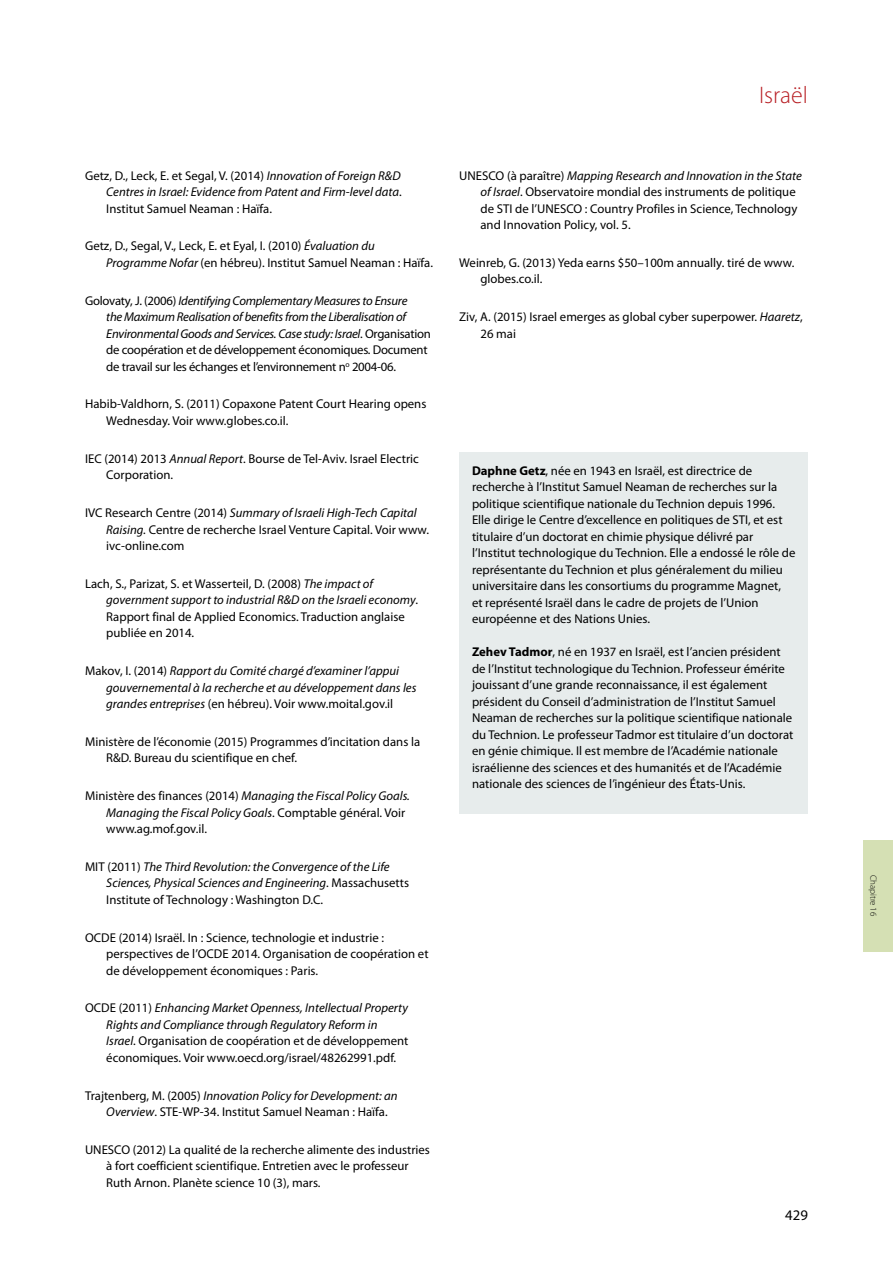
<style>
.page{position:relative;width:893px;height:1263px;background:#fff}
.page>*{position:absolute;margin:0;border:0;box-sizing:border-box;transform-origin:0 0}
.t1{font:300 24px "Myriad Pro";color:#b82025}
.t2{font:14.7px "Myriad Pro";color:#000}
.t3{font:12.75px/16.5px "Myriad Pro";color:#000}
.t4{font:italic 12.75px/16.5px "Myriad Pro";letter-spacing:-.005em;color:#000}
.t5{font:300 9px "Myriad Pro";color:#000}
.s1{font-style:normal}
.s2{font-style:italic}
.s3{font-weight:700}
</style>
<div class="page">
<div style="left:459px;top:452px;width:349px;height:361px;background:#e7ecec"></div>
<div style="left:863px;top:840px;width:30px;height:111px;background:#d5e0b4"></div>
<h1 class="t1" style="left:759px;top:81px;width:50px">Israël</h1>
<p class="t4" style="left:106px;top:167px;width:297px;text-align:justify;text-indent:-21px"><span class="s1">Getz, D., Leck, E. et Segal, V. (2014)</span> Innovation of Foreign R&amp;D Centres in Israel: Evidence from Patent and Firm-level data<span class="s1">.<br>Institut Samuel Neaman : Haïfa.</span></p>
<p class="t3" style="left:106px;top:238px;width:328px;text-indent:-21px">Getz, D., Segal, V., Leck, E. et Eyal, I. (2010) <span class="s2">Évaluation du<br>Programme Nofar</span> (en hébreu). Institut Samuel Neaman : Haïfa.</p>
<p class="t4" style="left:106px;top:292px;width:326px;text-indent:-21px"><span class="s1">Golovaty, J. (2006)</span> Identifying Complementary Measures to Ensure<br>the Maximum Realisation of benefits from the Liberalisation of Environmental Goods and Services. Case study: Israel<span class="s1">. Organisation de coopération et de développement économiques. Document de travail sur les échanges et l’environnement n</span><sup>o</sup> <span class="s1">2004-06.</span></p>
<p class="t3" style="left:106px;top:396px;width:322px;text-indent:-21px">Habib-Valdhorn, S. (2011) Copaxone Patent Court Hearing opens<br>Wednesday. Voir www.globes.co.il.</p>
<p class="t3" style="left:106px;top:450px;width:314px;text-indent:-21px">IEC (2014) 2013 <span class="s2">Annual Report</span>. Bourse de Tel-Aviv. Israel Electric<br>Corporation.</p>
<p class="t3" style="left:106px;top:504px;width:324px;text-indent:-21px">IVC Research Centre (2014) <span class="s2">Summary of Israeli High-Tech Capital<br>Raising.</span> Centre de recherche Israel Venture Capital. Voir www. ivc-online.com</p>
<p class="t3" style="left:106px;top:575px;width:313px;text-indent:-21px">Lach, S., Parizat, S. et Wasserteil, D. (2008) <span class="s2">The impact of government support to industrial R&amp;D on the Israeli economy</span>.<br>Rapport final de Applied Economics. Traduction anglaise publiée en 2014.</p>
<p class="t4" style="left:106px;top:662px;width:312px;text-indent:-21px"><span class="s1">Makov, I. (2014)</span> Rapport du Comité chargé d’examiner l’appui gouvernemental à la recherche et au développement dans les grandes entreprises <span class="s1">(en hébreu). Voir www.moital.gov.il</span></p>
<p class="t3" style="left:106px;top:733px;width:315px;text-indent:-21px">Ministère de l’économie (2015) Programmes d’incitation dans la<br>R&amp;D. Bureau du scientifique en chef.</p>
<p class="t3" style="left:106px;top:787px;width:305px;text-indent:-21px">Ministère des finances (2014) <span class="s2">Managing the Fiscal Policy Goals.<br>Managing the Fiscal Policy Goals</span>. Comptable général. Voir www.ag.mof.gov.il.</p>
<p class="t4" style="left:106px;top:858px;width:304px;text-indent:-21px"><span class="s1">MIT (2011)</span> The Third Revolution: the Convergence of the Life<br>Sciences, Physical Sciences and Engineering<span class="s1">. Massachusetts<br>Institute of Technology : Washington D.C.</span></p>
<p class="t3" style="left:106px;top:929px;width:324px;text-indent:-21px">OCDE (2014) Israël. In : Science, technologie et industrie : perspectives de l’OCDE 2014. Organisation de coopération et de développement économiques : Paris.</p>
<p class="t3" style="left:106px;top:1000px;width:304px;text-indent:-21px">OCDE (2011) <span class="s2">Enhancing Market Openness, Intellectual Property Rights and Compliance through Regulatory Reform in Israel</span>. Organisation de coopération et de développement économiques. Voir www.oecd.org/israel/48262991.pdf.</p>
<p class="t3" style="left:106px;top:1087px;width:293px;text-indent:-21px">Trajtenberg, M. (2005) <span class="s2">Innovation Policy for Development: an<br>Overview</span>. STE-WP-34. Institut Samuel Neaman : Haïfa.</p>
<p class="t3" style="left:106px;top:1141px;width:325px;text-indent:-21px">UNESCO (2012) La qualité de la recherche alimente des industries à fort coefficient scientifique. Entretien avec le professeur<br>Ruth Arnon. Planète science 10 (3), mars.</p>
<p class="t3" style="left:480px;top:167px;width:323px;text-indent:-21px">UNESCO (à paraître) <span class="s2">Mapping Research and Innovation in the State of Israel</span>. Observatoire mondial des instruments de politique de STI de l’UNESCO : Country Profiles in Science, Technology and Innovation Policy, vol. 5.</p>
<p class="t3" style="left:480px;top:254px;width:315px;text-indent:-21px">Weinreb, G. (2013) Yeda earns $50–100m annually. tiré de www. globes.co.il.</p>
<p class="t3" style="left:480px;top:308px;width:324px;text-indent:-21px">Ziv, A. (2015) Israel emerges as global cyber superpower. <span class="s2">Haaretz</span>,<br>26 mai</p>
<p class="t3" style="left:472px;top:462px;width:325px"><span class="s3">Daphne Getz</span>, née en 1943 en Israël, est directrice de recherche à l’Institut Samuel Neaman de recherches sur la politique scientifique nationale du Technion depuis 1996.<br>Elle dirige le Centre d’excellence en politiques de STI, et est titulaire d’un doctorat en chimie physique délivré par l’Institut technologique du Technion. Elle a endossé le rôle de représentante du Technion et plus généralement du milieu universitaire dans les consortiums du programme Magnet,<br>et représenté Israël dans le cadre de projets de l’Union européenne et des Nations Unies.</p>
<p class="t3" style="left:472px;top:643px;width:323px"><span class="s3">Zehev Tadmor</span>, né en 1937 en Israël, est l’ancien président de l’Institut technologique du Technion. Professeur émérite jouissant d’une grande reconnaissance, il est également président du Conseil d’administration de l’Institut Samuel Neaman de recherches sur la politique scientifique nationale du Technion. Le professeur Tadmor est titulaire d’un doctorat en génie chimique. Il est membre de l’Académie nationale israélienne des sciences et des humanités et de l’Académie nationale des sciences de l’ingénieur des États-Unis.</p>
<p class="t2" style="left:785px;top:1206px;width:24px">429</p>
<p class="t5" style="left:879px;top:875px;width:43px;rotate:90deg">Chapitre 16</p>
</div>
